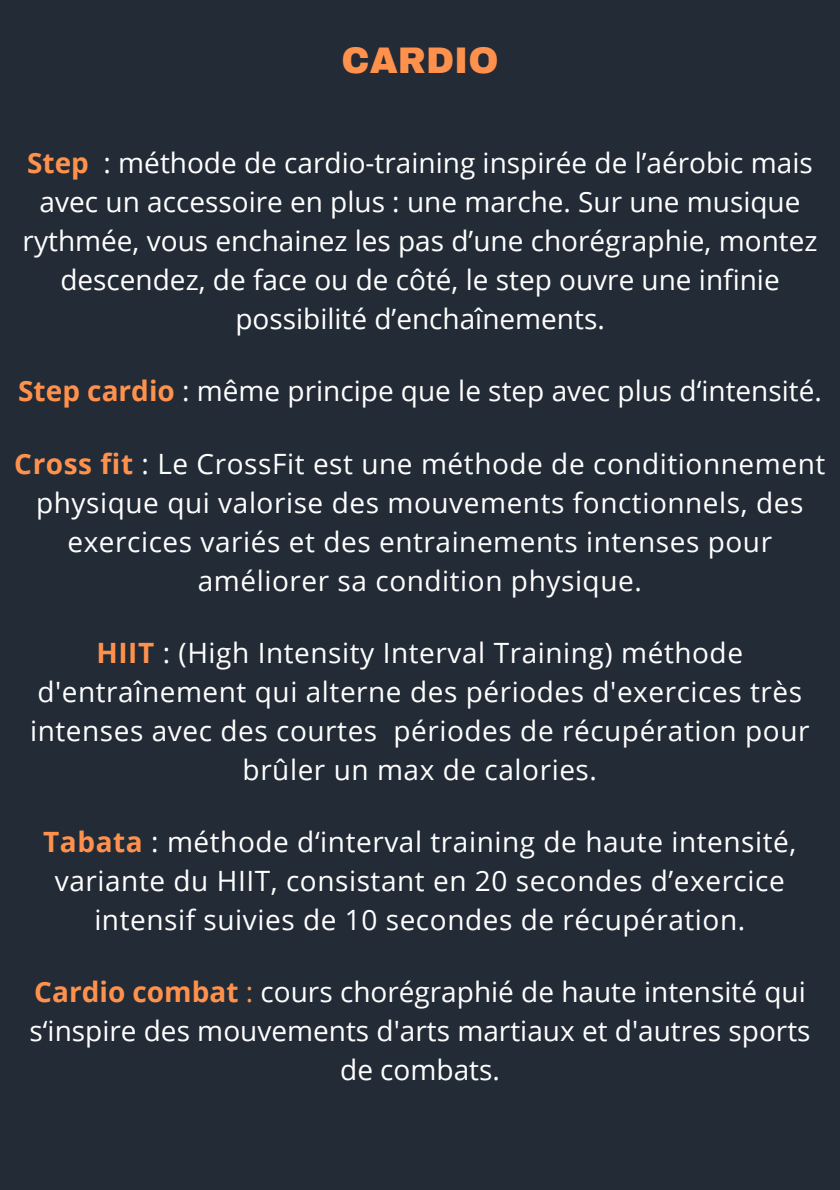
<style>
.page{position:relative;width:840px;height:1190px;background:#fff}
.page>*{position:absolute;margin:0;border:0;box-sizing:border-box;transform-origin:0 0}
.t1{font:900 36.2px "Archivo";color:#ff914d}
.t2{font:28px/39px "Open Sans";letter-spacing:.02em;color:#fff;text-align:center}
.t3{font:28px/39px "Open Sans";color:#fff;text-align:center}
.s1{font-weight:700;color:#ff914d}
.s2{color:#ff914d}
</style>
<div class="page">
<div style="left:0;top:0;width:840px;height:1189px;background:#222b36"></div>
<p class="t1" style="left:342px;top:41px;width:158px">CARDIO</p>
<h1 class="t3" style="left:23px;top:143px;width:796px"><span class="s1">Step</span> : méthode de cardio-training inspirée de l’aérobic mais avec un accessoire en plus : une marche. Sur une musique rythmée, vous enchainez les pas d’une chorégraphie, montez descendez, de face ou de côté, le step ouvre une infinie</h1>
<p class="t3" style="left:235px;top:299px;width:371px">possibilité d’enchaînements.</p>
<p class="t3" style="left:18px;top:371px;width:805px"><span class="s1">Step cardio</span> : même principe que le step avec plus d‘intensité.</p>
<p class="t2" style="left:14px;top:443px;width:813px"><span class="s1">Cross fit</span> : Le CrossFit est une méthode de conditionnement physique qui valorise des mouvements fonctionnels, des</p>
<p class="t2" style="left:67px;top:521px;width:706px">exercices variés et des entrainements intenses pour améliorer sa condition physique.</p>
<p class="t2" style="left:37px;top:632px;width:766px"><span class="s1">HIIT</span> : (High Intensity Interval Training) méthode d'entraînement qui alterne des périodes d'exercices très</p>
<p class="t2" style="left:30px;top:710px;width:781px">intenses avec des courtes périodes de récupération pour brûler un max de calories.</p>
<p class="t2" style="left:43px;top:821px;width:755px"><span class="s1">Tabata</span> : méthode d‘interval training de haute intensité,</p>
<p class="t2" style="left:55px;top:860px;width:731px">variante du HIIT, consistant en 20 secondes d’exercice intensif suivies de 10 secondes de récupération.</p>
<p class="t3" style="left:34px;top:971px;width:773px"><span class="s1">Cardio combat</span> <span class="s2">:</span> cours chorégraphié de haute intensité qui</p>
<p class="t3" style="left:30px;top:1010px;width:783px">s‘inspire des mouvements d'arts martiaux et d'autres sports de combats.</p>
</div>
